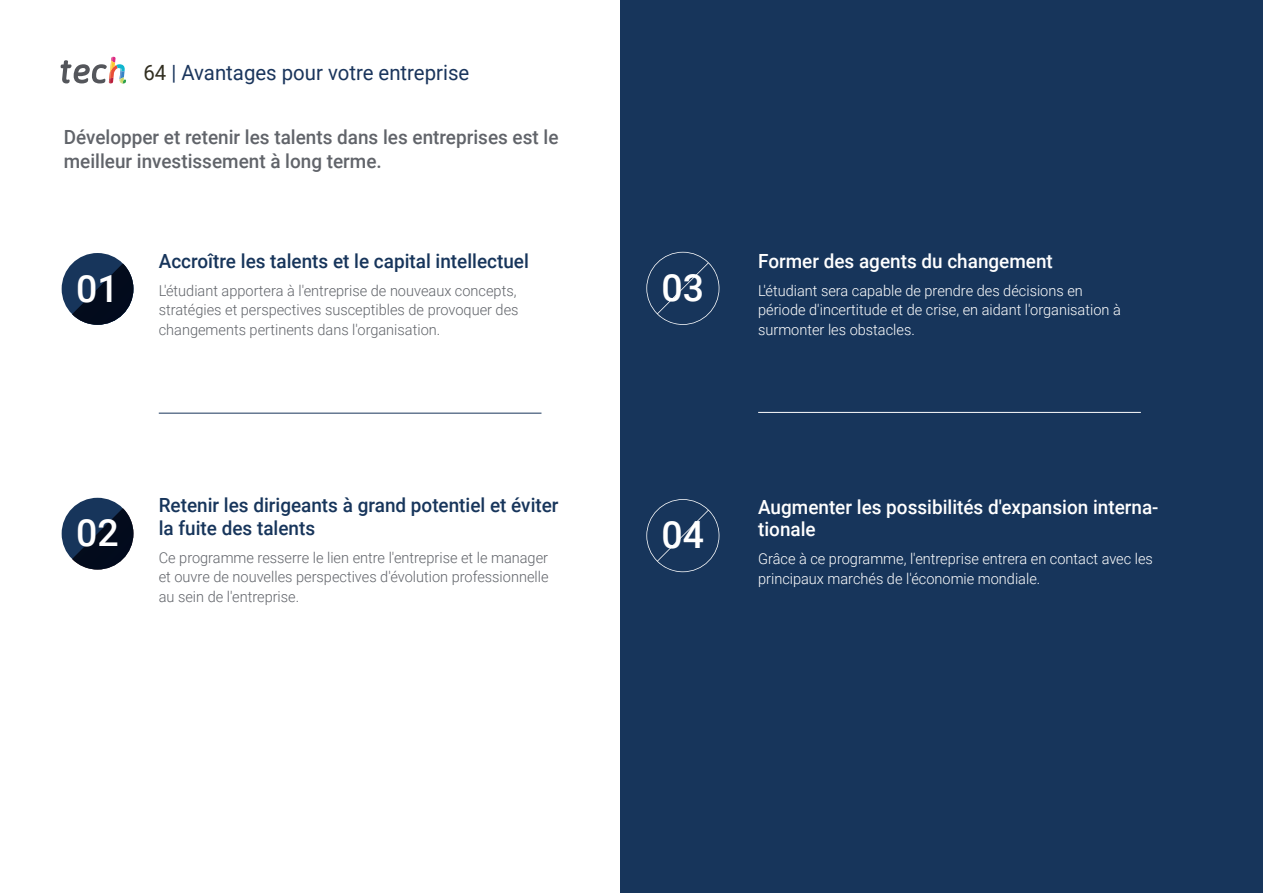
<style>
.page{position:relative;width:1263px;height:893px;background:#fff}
.page>*{position:absolute;margin:0;border:0;box-sizing:border-box;transform-origin:0 0}
.t1{font:500 37.5px "Roboto";color:#fff}
.t2{font:21px "Roboto";color:#1a355c}
.t3{font:500 19.5px/22.5px "Roboto";color:#17355b}
.t4{font:500 19.5px/24px "Roboto";color:#61646a}
.t5{font:500 19.5px/22.5px "Roboto";color:#fff}
.t6{font:300 15px/19.5px "Roboto";color:#61646a;text-align:justify}
.t7{font:300 15px/19.5px "Roboto";color:#fff}
.s1{color:#312e20}
</style>
<div class="page">
<div style="left:621px;top:0;width:642px;height:893px;background:#17355b"></div>
<hr style="left:159px;top:413px;width:382px;height:1px;background:#17355b">
<hr style="left:758px;top:412px;width:383px;height:1px;background:#fff">
<svg style="left:646px;top:499px;width:73px;height:73px"></svg>
<svg style="left:646px;top:252px;width:73px;height:73px"></svg>
<svg style="left:61px;top:57px;width:65px;height:27px"></svg>
<div style="left:62px;top:253px;width:71px;height:72px;background:#17355b;border-radius:50%"></div>
<div style="left:62px;top:498px;width:71px;height:72px;background:#17355b;border-radius:50%"></div>
<svg style="left:72px;top:264px;width:61px;height:61px"></svg>
<svg style="left:72px;top:508px;width:61px;height:62px"></svg>
<h2 class="t2" style="left:144px;top:57px;width:327px"><span class="s1">64</span> | Avantages pour votre entreprise</h2>
<h3 class="t4" style="left:64px;top:125px;width:496px">Développer et retenir les talents dans les entreprises est le meilleur investissement à long terme.</h3>
<h1 class="t1" style="left:76px;top:262px;width:44px">01</h1>
<h3 class="t3" style="left:159px;top:249px;width:372px">Accroître les talents et le capital intellectuel</h3>
<p class="t6" style="left:159px;top:280px;width:361px;text-align:left">L'étudiant apportera à l'entreprise de nouveaux concepts, stratégies et perspectives susceptibles de provoquer des changements pertinents dans l'organisation.</p>
<h1 class="t1" style="left:76px;top:507px;width:44px">02</h1>
<h3 class="t3" style="left:159px;top:493px;width:401px">Retenir les dirigeants à grand potentiel et éviter la fuite des talents</h3>
<p class="t6" style="left:159px;top:547px;width:391px">Ce programme resserre le lien entre l'entreprise et le manager et ouvre de nouvelles perspectives d'évolution professionnelle au sein de l'entreprise.</p>
<h1 class="t1" style="left:662px;top:261px;width:44px">03</h1>
<h3 class="t5" style="left:758px;top:249px;width:296px">Former des agents du changement</h3>
<p class="t7" style="left:758px;top:280px;width:364px">L'étudiant sera capable de prendre des décisions en période d'incertitude et de crise, en aidant l'organisation à surmonter les obstacles.</p>
<h1 class="t1" style="left:662px;top:509px;width:44px">04</h1>
<h3 class="t5" style="left:758px;top:495px;width:402px">Augmenter les possibilités d'expansion interna&shy;tionale</h3>
<p class="t7" style="left:758px;top:549px;width:396px">Grâce à ce programme, l'entreprise entrera en contact avec les principaux marchés de l'économie mondiale.</p>
</div>
